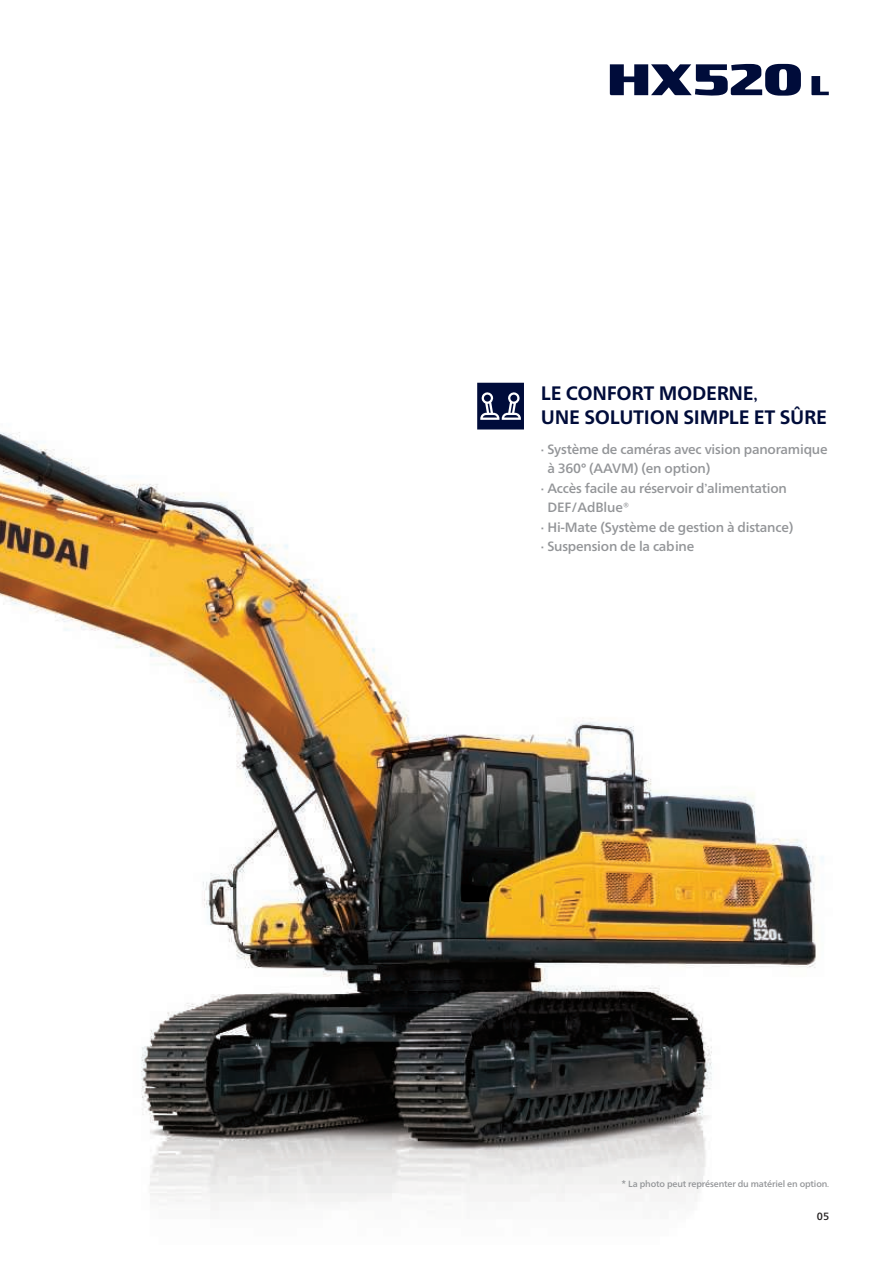
<style>
.page{position:relative;width:893px;height:1263px;background:#fff}
.page>*{position:absolute;margin:0;border:0;box-sizing:border-box;transform-origin:0 0}
.t1{font:700 19.5px/24px "Frutiger Neue LTW1 G";letter-spacing:-.015em;color:#000c3a}
.t2{font:500 13.5px "Frutiger Neue LTW1 G";letter-spacing:-.015em;color:#939598}
.t3{font:500 10.5px "Frutiger Neue LTW1 G";color:#231f20}
.t4{font:500 9px "Frutiger Neue LTW1 G";letter-spacing:-.015em;color:#939598}
.s1{font-family:"Gill Sans Std";font-weight:400}
</style>
<div class="page">
<img style="left:0;top:382px;width:824px;height:828px">
<svg style="left:477px;top:383px;width:47px;height:46px;background:#2f395e"></svg>
<svg style="left:610px;top:64px;width:219px;height:32px"></svg>
<h1 class="t1" style="left:541px;top:379px;width:287px">LE CONFORT MODERNE<span class="s1">,<br></span>UNE SOLUTION SIMPLE ET SÛRE</h1>
<p class="t2" style="left:541px;top:439px;width:288px">· Système de caméras avec vision panoramique</p>
<p class="t2" style="left:547px;top:459px;width:165px">à 360° (AAVM) (en option)</p>
<p class="t2" style="left:541px;top:478px;width:248px">· Accès facile au réservoir d<span class="s1">’</span>alimentation</p>
<p class="t2" style="left:547px;top:498px;width:84px">DEF/AdBlue®</p>
<p class="t2" style="left:541px;top:517px;width:254px">· Hi-Mate (Système de gestion à distance)</p>
<p class="t2" style="left:541px;top:537px;width:155px">· Suspension de la cabine</p>
<p class="t4" style="left:622px;top:1177px;width:209px">* La photo peut représenter du matériel en option<span class="s1">.</span></p>
<p class="t3" style="left:817px;top:1209px;width:14px">05</p>
</div>
